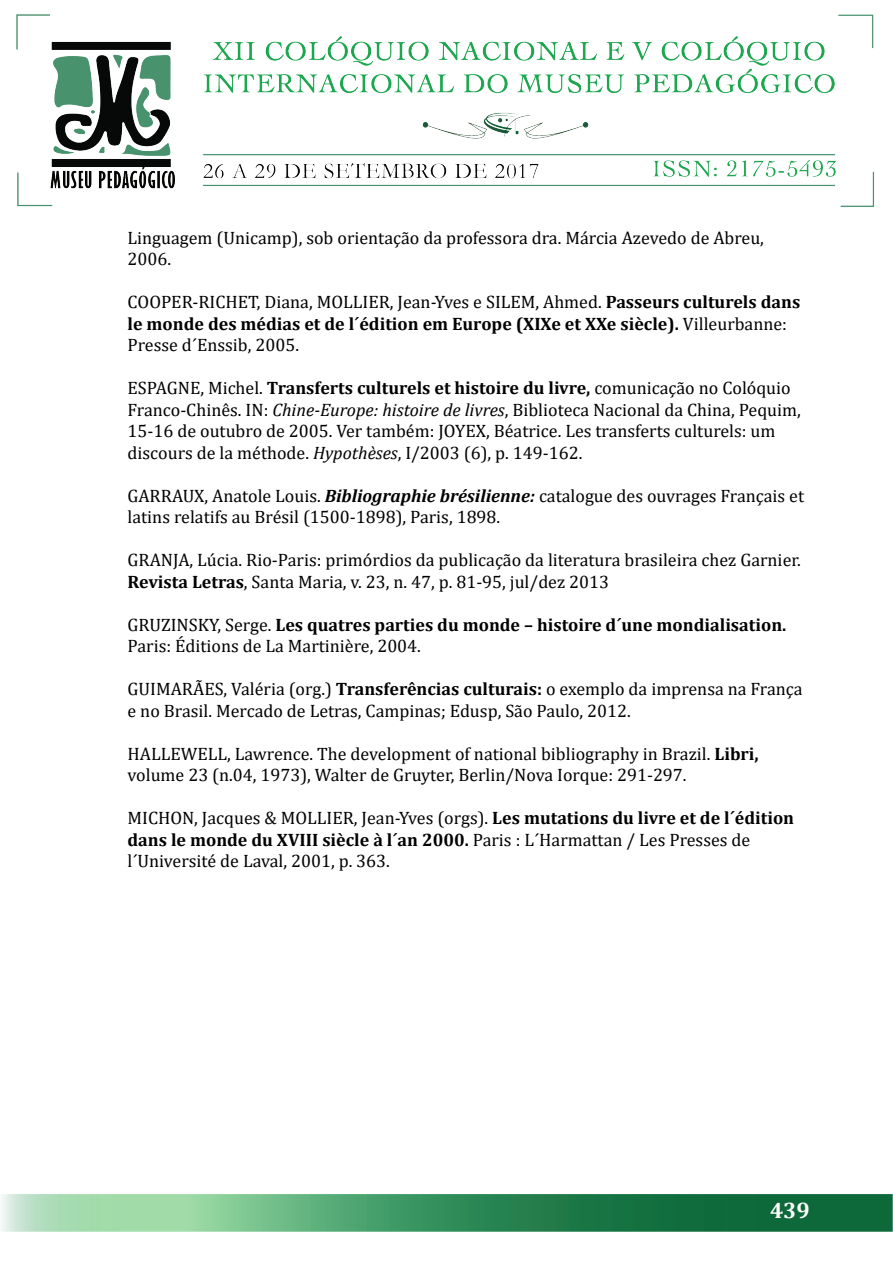
<style>
.page{position:relative;width:893px;height:1263px;background:#fff}
.page>*{position:absolute;margin:0;border:0;box-sizing:border-box;transform-origin:0 0}
.t1{font:700 22.5px "Cambria";color:#fff}
.t2{font:18px/21.6px "Cambria";color:#000}
.t3{font:700 18px/21.6px "Cambria";color:#000}
.s1{font-weight:700}
.s2{font-style:italic}
.s3{font-weight:700;font-style:italic}
.s4{font-weight:400}
</style>
<div class="page">
<img style="left:2px;top:14px;width:890px;height:1218px">
<p class="t2" style="left:128px;top:227px;width:638px">Linguagem (Unicamp), sob orientação da professora dra. Márcia Azevedo de Abreu,<br>2006.</p>
<p class="t2" style="left:128px;top:291px;width:674px">COOPER-RICHET, Diana, MOLLIER, Jean-Yves e SILEM, Ahmed. <span class="s1">Passeurs culturels dans le monde des médias et de l´édition em Europe (XIXe et XXe siècle).</span> Villeurbanne:<br>Presse d´Enssib, 2005.</p>
<p class="t2" style="left:128px;top:377px;width:675px">ESPAGNE, Michel. <span class="s1">Transferts culturels et histoire du livre,</span> comunicação no Colóquio Franco-Chinês. IN: <span class="s2">Chine-Europe: histoire de livres</span>, Biblioteca Nacional da China, Pequim, 15-16 de outubro de 2005. Ver também: JOYEX, Béatrice. Les transferts culturels: um discours de la méthode. <span class="s2">Hypothèses</span>, I/2003 (6), p. 149-162.</p>
<p class="t2" style="left:128px;top:485px;width:678px">GARRAUX, Anatole Louis. <span class="s3">Bibliographie brésilienne:</span> catalogue des ouvrages Français et latins relatifs au Brésil (1500-1898), Paris, 1898.</p>
<p class="t2" style="left:128px;top:549px;width:675px">GRANJA, Lúcia. Rio-Paris: primórdios da publicação da literatura brasileira chez Garnier.<br><span class="s1">Revista Letras</span>, Santa Maria, v. 23, n. 47, p. 81-95, jul/dez 2013</p>
<p class="t3" style="left:128px;top:613px;width:660px"><span class="s4">GRUZINSKY, Serge.</span> Les quatres parties du monde – histoire d´une mondialisation.<br><span class="s4">Paris: Éditions de La Martinière, 2004.</span></p>
<p class="t2" style="left:128px;top:678px;width:677px">GUIMARÃES, Valéria (org.) <span class="s1">Transferências culturais:</span> o exemplo da imprensa na França e no Brasil. Mercado de Letras, Campinas; Edusp, São Paulo, 2012.</p>
<p class="t2" style="left:128px;top:743px;width:633px">HALLEWELL, Lawrence. The development of national bibliography in Brazil. <span class="s1">Libri, </span>volume 23 (n.04, 1973), Walter de Gruyter, Berlin/Nova Iorque: 291-297.</p>
<p class="t2" style="left:128px;top:807px;width:668px">MICHON, Jacques &amp; MOLLIER, Jean-Yves (orgs). <span class="s1">Les mutations du livre et de l´édition dans le monde du XVIII siècle à l´an 2000.</span> Paris : L´Harmattan / Les Presses de l´Université de Laval, 2001, p. 363.</p>
<p class="t1" style="left:770px;top:1195px;width:41px">439</p>
</div>
